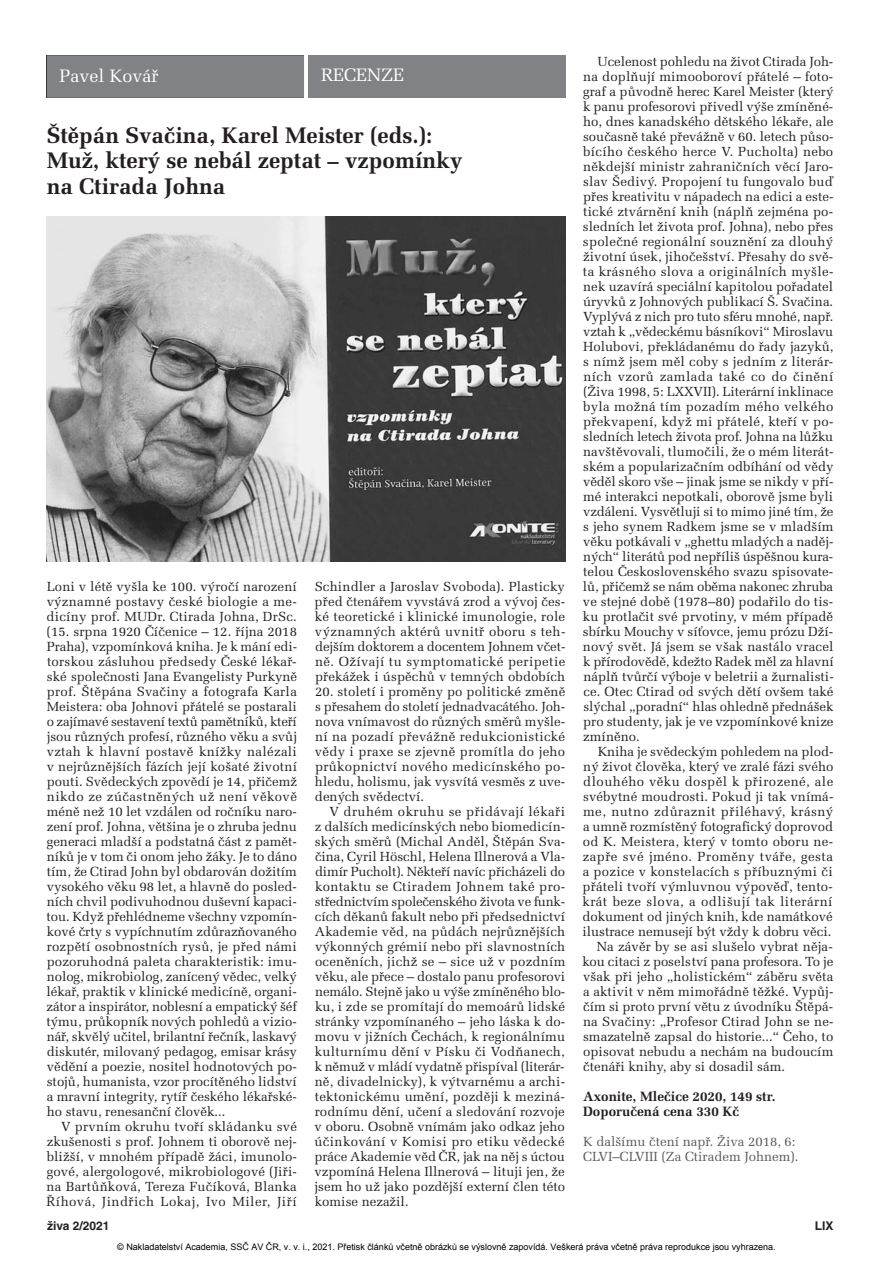
<style>
.page{position:relative;width:893px;height:1263px;background:#fff}
.page>*{position:absolute;margin:0;border:0;box-sizing:border-box;transform-origin:0 0}
.t1{font:700 22.5px/25.5px "Melior CE";color:#231f20}
.t2{font:18px "Melior CE";color:#fff}
.t3{font:700 13.5px/15px "Melior CE";color:#231f20}
.t4{font:13.2px/15px "Melior CE";letter-spacing:.005em;color:#231f20;text-align:justify}
.t5{font:13.2px "Melior CE";letter-spacing:.03em;color:#231f20}
.t6{font:13.2px/15px "Melior CE";color:#57585a}
.t7{font:13.2px "Melior CE";letter-spacing:.035em;color:#231f20}
.t8{font:700 12px "Helvetica CE";color:#231f20}
.t9{font:9px "Arial";color:#000}
</style>
<div class="page">
<div style="left:47px;top:55px;width:257px;height:43px;background:#808285"></div>
<div style="left:308px;top:55px;width:258px;height:43px;background:#808285"></div>
<img style="left:47px;top:216px;width:519px;height:345px">
<h2 class="t2" style="left:60px;top:70px;width:100px">Pavel Kovář</h2>
<h2 class="t2" style="left:321px;top:69px;width:84px">RECENZE</h2>
<h1 class="t1" style="left:47px;top:125px;width:417px">Štěpán Svačina, Karel Meister (eds.):<br>Muž, který se nebál zeptat – vzpomínky na Ctirada Johna</h1>
<p class="t4" style="left:47px;top:581px;width:252px">Loni v létě vyšla ke 100. výročí narození významné postavy české biologie a me - dicíny prof. MUDr. Ctirada Johna, DrSc. (15. srpna 1920 Číčenice – 12. října 2018<br>Praha), vzpomínková kniha. Je k mání edi&shy;torskou zásluhou předsedy České lékař&shy;ské společnosti Jana Evangelisty Purkyně prof. Štěpána Svačiny a fotografa Karla Meistera: oba Johnovi přátelé se postarali o zajímavé sestavení textů pamětníků, kteří jsou různých profesí, různého věku a svůj vztah k hlavní postavě knížky nalézali v nejrůznějších fázích její košaté životní pouti. Svědeckých zpovědí je 14, přičemž nikdo ze zúčastněných už není věkově méně než 10 let vzdálen od ročníku naro&shy;zení prof. Johna, většina je o zhruba jednu generaci mladší a podstatná část z pamět&shy;níků je v tom či onom jeho žáky. Je to dáno tím, že Ctirad John byl obdarován dožitím vysokého věku 98 let, a hlavně do posled&shy;ních chvil podivuhodnou duševní kapaci&shy;tou. Když přehlédneme všechny vzpomín&shy;kové črty s vypíchnutím zdůrazňovaného rozpětí osobnostních rysů, je před námi pozoruhodná paleta charakteristik: imu&shy;nolog, mikrobiolog, zanícený vědec, velký lékař, praktik v klinické medicíně, organi&shy;zátor a inspirátor, noblesní a empatický šéf týmu, průkopník nových pohledů a vizio&shy;nář, skvělý učitel, brilantní řečník, laskavý diskutér, milovaný pedagog, emisar krásy vědění a poezie, nositel hodnotových po - stojů, humanista, vzor procítěného lidství a mravní integrity, rytíř českého lékařské&shy;ho stavu, renesanční člověk...</p>
<p class="t4" style="left:47px;top:1121px;width:252px;text-indent:15px">V prvním okruhu tvoří skládanku své zkušenosti s prof. Johnem ti oborově nej&shy;bližší, v mnohém případě žáci, imunolo&shy;gové, alergologové, mikrobiologové (Jiři&shy;na Bartůňková, Tereza Fučíková, Blanka Říhová, Jindřich Lokaj, Ivo Miler, Jiří</p>
<p class="t4" style="left:315px;top:581px;width:252px">Schindler a Jaroslav Svoboda). Plasticky před čtenářem vyvstává zrod a vývoj čes&shy;ké teoretické i klinické imunologie, role významných aktérů uvnitř oboru s teh - dejším doktorem a docentem Johnem včet&shy;ně. Ožívají tu symptomatické peripetie překážek i úspěchů v temných obdobích</p>
<p class="t4" style="left:315px;top:686px;width:252px">20. století i proměny po politické změně s přesahem do století jednadvacátého. Joh&shy;nova vnímavost do různých směrů myšle&shy;ní na pozadí převážně redukcionistické vědy i praxe se zjevně promítla do jeho průkopnictví nového medicínského po - hledu, holismu, jak vysvítá vesměs z uve&shy;dených svědectví.</p>
<p class="t4" style="left:314px;top:806px;width:252px;text-indent:15px">V druhém okruhu se přidávají lékaři z dalších medicínských nebo biomedicín&shy;ských směrů (Michal Anděl, Štěpán Sva&shy;čina, Cyril Höschl, Helena Illnerová a Vla&shy;dimír Pucholt). Někteří navíc přicházeli do kontaktu se Ctiradem Johnem také pro&shy;střednictvím společenského života ve funk&shy;cích děkanů fakult nebo při předsednictví Akademie věd, na půdách nejrůznějších výkonných grémií nebo při slavnostních oceněních, jichž se – sice už v pozdním věku, ale přece – dostalo panu profesorovi nemálo. Stejně jako u výše zmíněného blo&shy;ku, i zde se promítají do memoárů lidské stránky vzpomínaného – jeho láska k do - movu v jižních Čechách, k regionálnímu kulturnímu dění v Písku či Vodňanech, k němuž v mládí vydatně přispíval (literár&shy;ně, divadelnicky), k výtvarnému a archi&shy;tektonickému umění, později k meziná&shy;rodnímu dění, učení a sledování rozvoje v oboru. Osobně vnímám jako odkaz jeho účinkování v Komisi pro etiku vědecké práce Akademie věd ČR, jak na něj s úctou vzpomíná Helena Illnerová – lituji jen, že jsem ho už jako pozdější externí člen této komise nezažil.</p>
<p class="t4" style="left:583px;top:56px;width:252px;text-indent:15px">Ucelenost pohledu na život Ctirada Joh&shy;na doplňují mimooboroví přátelé – foto&shy;graf a původně herec Karel Meister (který k panu profesorovi přivedl výše zmíněné&shy;ho, dnes kanadského dětského lékaře, ale současně také převážně v 60. letech půso&shy;bícího českého herce V. Pucholta) nebo někdejší ministr zahraničních věcí Jaro&shy;slav Šedivý. Propojení tu fungovalo buď přes kreativitu v nápadech na edici a este&shy;tické ztvárnění knih (náplň zejména po - sledních let života prof. Johna), nebo přes společné regionální souznění za dlouhý životní úsek, jihočešství. Přesahy do svě&shy;ta krásného slova a originálních myšle&shy;nek uzavírá speciální kapitolou pořadatel úryvků z Johnových publikací Š. Svačina.<br>Vyplývá z nich pro tuto sféru mnohé, např. vztah k „vědeckému básníkovi“ Miroslavu Holubovi, překládanému do řady jazyků, s nímž jsem měl coby s jedním z literár&shy;ních vzorů zamlada také co do činění (Živa 1998, 5: LXXVII). Literární inklinace byla možná tím pozadím mého velkého překvapení, když mi přátelé, kteří v po - sledních letech života prof. Johna na lůžku navštěvovali, tlumočili, že o mém literát&shy;ském a popularizačním odbíhání od vědy věděl skoro vše – jinak jsme se nikdy v pří&shy;mé interakci nepotkali, oborově jsme byli vzdáleni. Vysvětluji si to mimo jiné tím, že s jeho synem Radkem jsme se v mladším věku potkávali v „ghettu mladých a naděj&shy;ných“ literátů pod nepříliš úspěšnou kura&shy;telou Československého svazu spisovate&shy;lů, přičemž se nám oběma nakonec zhruba ve stejné době (1978–80) podařilo do tis&shy;ku protlačit své prvotiny, v mém případě sbírku Mouchy v síťovce, jemu prózu Dží&shy;nový svět. Já jsem se však nastálo vracel k přírodovědě, kdežto Radek měl za hlavní náplň tvůrčí výboje v beletrii a žurnalisti&shy;ce. Otec Ctirad od svých dětí ovšem také slýchal „poradní“ hlas ohledně přednášek pro studenty, jak je ve vzpomínkové knize zmíněno.</p>
<p class="t4" style="left:598px;top:746px;width:237px">Kniha je svědeckým pohledem na plod-</p>
<p class="t4" style="left:583px;top:761px;width:252px">ný život člověka, který ve zralé fázi svého</p>
<p class="t5" style="left:583px;top:777px;width:252px">dlouhého věku dospěl k přirozené, ale</p>
<p class="t4" style="left:583px;top:791px;width:252px">svébytné moudrosti. Pokud ji tak vnímá-</p>
<p class="t5" style="left:583px;top:807px;width:252px">me, nutno zdůraznit přiléhavý, krásný</p>
<p class="t4" style="left:583px;top:821px;width:252px">a umně rozmístěný fotografický doprovod</p>
<p class="t4" style="left:583px;top:836px;width:252px">od K. Meistera, který v tomto oboru ne -</p>
<p class="t7" style="left:583px;top:852px;width:252px">zapře své jméno. Proměny tváře, gesta</p>
<p class="t4" style="left:583px;top:866px;width:252px">a pozice v konstelacích s příbuznými či</p>
<p class="t4" style="left:583px;top:881px;width:252px">přáteli tvoří výmluvnou výpověď, tento-</p>
<p class="t5" style="left:583px;top:897px;width:252px">krát beze slova, a odlišují tak literární</p>
<p class="t4" style="left:582px;top:911px;width:252px">dokument od jiných knih, kde namátkové</p>
<p class="t4" style="left:582px;top:926px;width:251px">ilustrace nemusejí být vždy k dobru věci.</p>
<p class="t4" style="left:597px;top:941px;width:237px">Na závěr by se asi slušelo vybrat něja-</p>
<p class="t4" style="left:582px;top:956px;width:252px">kou citaci z poselství pana profesora. To je</p>
<p class="t4" style="left:583px;top:971px;width:252px">však při jeho „holistickém“ záběru světa</p>
<p class="t4" style="left:583px;top:986px;width:252px">a aktivit v něm mimořádně těžké. Vypůj-</p>
<p class="t4" style="left:583px;top:1001px;width:252px">čím si proto první větu z úvodníku Štěpá-</p>
<p class="t4" style="left:583px;top:1016px;width:252px">na Svačiny: „Profesor Ctirad John se ne -</p>
<p class="t4" style="left:583px;top:1031px;width:252px">smazatelně zapsal do historie...“ Čeho, to</p>
<p class="t4" style="left:583px;top:1046px;width:252px">opisovat nebudu a nechám na budoucím</p>
<p class="t4" style="left:583px;top:1061px;width:203px">čtenáři knihy, aby si dosadil sám.</p>
<p class="t3" style="left:583px;top:1091px;width:194px">Axonite, Mlečice 2020, 149 str.<br>Doporučená cena 330 Kč</p>
<p class="t6" style="left:583px;top:1136px;width:217px">K dalšímu čtení např. Živa 2018, 6:<br>CLVI–CLVIII (Za Ctiradem Johnem).</p>
<p class="t8" style="left:47px;top:1221px;width:64px">živa 2/2021</p>
<p class="t8" style="left:815px;top:1221px;width:20px">LIX</p>
<p class="t9" style="left:117px;top:1241px;width:660px">© Nakladatelství Academia, SSČ AV ČR, v. v. i., 2021. Přetisk článků včetně obrázků se výslovně zapovídá. Veškerá práva včetně práva reprodukce jsou vyhrazena.</p>
</div>
